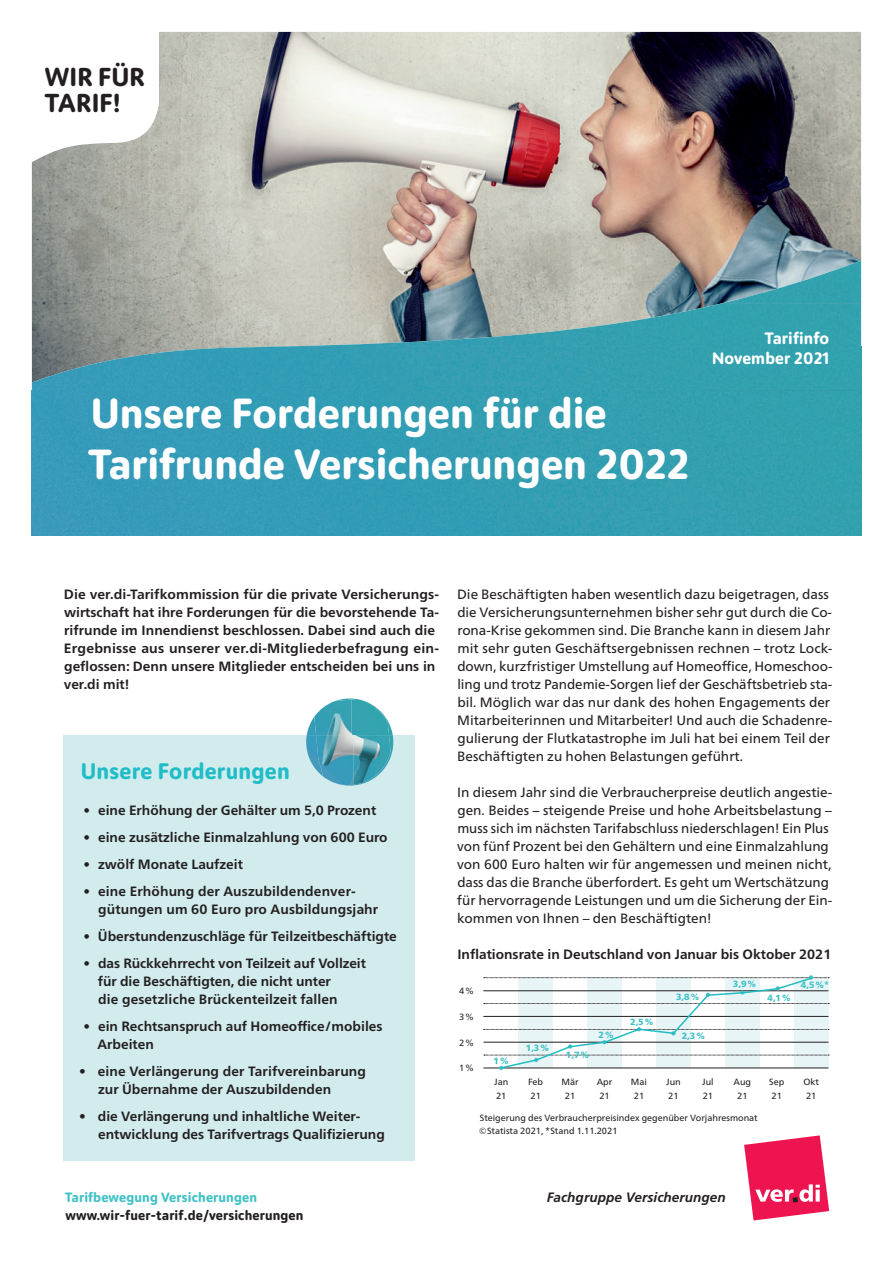
<style>
.page{position:relative;width:893px;height:1263px;background:#fff}
.page>*{position:absolute;margin:0;border:0;box-sizing:border-box;transform-origin:0 0}
.t1{font:700 42px/51px "Moniker";color:#fff}
.t2{font:700 25.95px/26px "Moniker";color:#231f20}
.t3{font:700 22.5px "Moniker";letter-spacing:.01em;color:#21bdc6}
.t4{font:700 16.5px/19.5px "Moniker";letter-spacing:.01em;color:#fff;text-align:right}
.t5{font:13.5px/18px "Frutiger Neue LT Pro";color:#231f20}
.t6{font:700 13.5px/18px "Frutiger Neue LT Pro";color:#231f20}
.t7{font:700 13.5px "Moniker";letter-spacing:.01em;color:#231f20}
.t8{font:700 13.5px "Moniker";letter-spacing:.01em;color:#41c1c6}
.t9{font:italic 700 13.5px "Frutiger LT Std";letter-spacing:.005em;color:#231f20}
.t10{font:9px/13.5px "Frutiger Neue LT Pro";color:#231f20}
.t11{font:900 9px "Frutiger Neue LT Pro";color:#41c1c6}
.s1{font-weight:400}
</style>
<div class="page">
<svg style="left:744px;top:1135px;width:85px;height:85px"></svg>
<img style="left:32px;top:32px;width:829px;height:504px">
<div style="left:64px;top:735px;width:351px;height:425px;background:#d2ecee"></div>
<img style="left:307px;top:698px;width:43px;height:35px">
<img style="left:350px;top:698px;width:43px;height:88px">
<img style="left:306px;top:735px;width:10px;height:35px">
<img style="left:314px;top:699px;width:75px;height:36px">
<img style="left:316px;top:735px;width:75px;height:50px">
<svg style="left:484px;top:975px;width:345px;height:95px"></svg>
<img style="left:32px;top:347px;width:829px;height:43px">
<img style="left:254px;top:304px;width:607px;height:43px">
<img style="left:720px;top:261px;width:141px;height:43px">
<svg style="left:31px;top:32px;width:127px;height:132px"></svg>
<h2 class="t2" style="left:44px;top:62px;width:102px">WIR FÜR<br>TARIF!</h2>
<h1 class="t1" style="left:88px;top:386px;width:603px">Unsere Forderungen für die<br>Tarifrunde Versicherungen 2022</h1>
<p class="t4" style="left:712px;top:328px;width:119px">Tarifinfo<br>November 2021</p>
<p class="t6" style="left:64px;top:585px;width:377px">Die ver.di-Tarifkommission für die private Versicherungs&shy;wirtschaft hat ihre Forderungen für die bevorstehende Ta&shy;rifrunde im Innendienst beschlossen. Dabei sind auch die Ergebnisse aus unserer ver.di-Mitgliederbefragung ein&shy;geflossen: Denn unsere Mitglieder entscheiden bei uns in ver.di mit!</p>
<p class="t5" style="left:457px;top:585px;width:377px">Die Beschäftigten haben wesentlich dazu beigetragen, dass die Versicherungsunternehmen bisher sehr gut durch die Co&shy;rona-Krise gekommen sind. Die Branche kann in diesem Jahr mit sehr guten Geschäftsergebnissen rechnen – trotz Lock&shy;down, kurzfristiger Umstellung auf Homeoffice, Homeschoo&shy;ling und trotz Pandemie-Sorgen lief der Geschäftsbetrieb sta&shy;bil. Möglich war das nur dank des hohen Engagements der Mitarbeiterinnen und Mitarbeiter! Und auch die Schadenre&shy;gulierung der Flutkatastrophe im Juli hat bei einem Teil der Beschäftigten zu hohen Belastungen geführt.</p>
<p class="t5" style="left:457px;top:783px;width:377px">In diesem Jahr sind die Verbraucherpreise deutlich angestie&shy;gen. Beides – steigende Preise und hohe Arbeitsbelastung – muss sich im nächsten Tarifabschluss niederschlagen! Ein Plus von fünf Prozent bei den Gehältern und eine Einmalzahlung von 600 Euro halten wir für angemessen und meinen nicht, dass das die Branche überfordert. Es geht um Wertschätzung für hervorragende Leistungen und um die Sicherung der Ein&shy;kommen von Ihnen – den Beschäftigten!</p>
<h3 class="t3" style="left:81px;top:756px;width:211px">Unsere Forderungen</h3>
<p class="t6" style="left:83px;top:801px;width:294px"><span class="s1">•</span> eine Erhöhung der Gehälter um 5,0 Prozent</p>
<p class="t6" style="left:83px;top:828px;width:306px"><span class="s1">•</span> eine zusätzliche Einmalzahlung von 600 Euro</p>
<p class="t6" style="left:83px;top:855px;width:161px"><span class="s1">•</span> zwölf Monate Laufzeit</p>
<p class="t6" style="left:98px;top:882px;width:282px;text-indent:-15px"><span class="s1">•</span> eine Erhöhung der Auszubildendenver&shy;gütungen um 60 Euro pro Ausbildungsjahr</p>
<p class="t6" style="left:83px;top:927px;width:315px"><span class="s1">•</span> Überstundenzuschläge für Teilzeitbeschäftigte</p>
<p class="t6" style="left:98px;top:954px;width:270px;text-indent:-15px"><span class="s1">•</span> das Rückkehrrecht von Teilzeit auf Vollzeit für die Beschäftigten, die nicht unter<br>die gesetzliche Brückenteilzeit fallen</p>
<p class="t6" style="left:97px;top:1017px;width:287px;text-indent:-14px"><span class="s1">•</span> ein Rechtsanspruch auf Homeoffice/mobiles<br>Arbeiten</p>
<p class="t6" style="left:98px;top:1062px;width:269px;text-indent:-19px">• eine Verlängerung der Tarifvereinbarung zur Übernahme der Auszubildenden</p>
<p class="t6" style="left:98px;top:1107px;width:288px;text-indent:-19px">• die Verlängerung und inhaltliche Weiter&shy;entwicklung des Tarifvertrags Qualifizierung</p>
<p class="t10" style="left:479px;top:1111px;width:280px">Steigerung des Verbraucherpreisindex gegenüber Vorjahresmonat ©Statista 2021, * Stand 1.11.2021</p>
<p class="t6" style="left:457px;top:945px;width:375px">Inflationsrate in Deutschland von Januar bis Oktober 2021</p>
<p class="t11" style="left:733px;top:978px;width:25px">3,9 %</p>
<p class="t11" style="left:801px;top:980px;width:30px">4,5 %*</p>
<p class="t10" style="left:459px;top:984px;width:16px">4 %</p>
<p class="t11" style="left:676px;top:991px;width:25px">3,8 %</p>
<p class="t11" style="left:768px;top:992px;width:25px">4,1 %</p>
<p class="t10" style="left:459px;top:1010px;width:16px">3 %</p>
<p class="t11" style="left:630px;top:1017px;width:25px">2,5 %</p>
<p class="t11" style="left:599px;top:1029px;width:17px">2 %</p>
<p class="t11" style="left:682px;top:1031px;width:25px">2,3 %</p>
<p class="t10" style="left:459px;top:1035px;width:16px">2 %</p>
<p class="t11" style="left:526px;top:1042px;width:25px">1,3 %</p>
<p class="t11" style="left:566px;top:1049px;width:25px">1,7 %</p>
<p class="t11" style="left:493px;top:1055px;width:17px">1 %</p>
<p class="t10" style="left:459px;top:1061px;width:16px">1 %</p>
<p class="t10" style="left:494px;top:1075px;width:16px">Jan<br>21</p>
<p class="t10" style="left:528px;top:1075px;width:17px">Feb<br>21</p>
<p class="t10" style="left:562px;top:1075px;width:19px;text-align:center">Mär<br>21</p>
<p class="t10" style="left:597px;top:1075px;width:17px">Apr<br>21</p>
<p class="t10" style="left:631px;top:1075px;width:18px;text-align:center">Mai<br>21</p>
<p class="t10" style="left:666px;top:1075px;width:16px">Jun<br>21</p>
<p class="t10" style="left:702px;top:1075px;width:13px">Jul<br>21</p>
<p class="t10" style="left:733px;top:1075px;width:19px;text-align:center">Aug<br>21</p>
<p class="t10" style="left:769px;top:1075px;width:17px">Sep<br>21</p>
<p class="t10" style="left:803px;top:1075px;width:17px">Okt<br>21</p>
<p class="t8" style="left:65px;top:1188px;width:194px">Tarifbewegung Versicherungen</p>
<p class="t7" style="left:65px;top:1206px;width:240px">www.wir-fuer-tarif.de/versicherungen</p>
<p class="t9" style="left:547px;top:1189px;width:180px">Fachgruppe Versicherungen</p>
</div>
